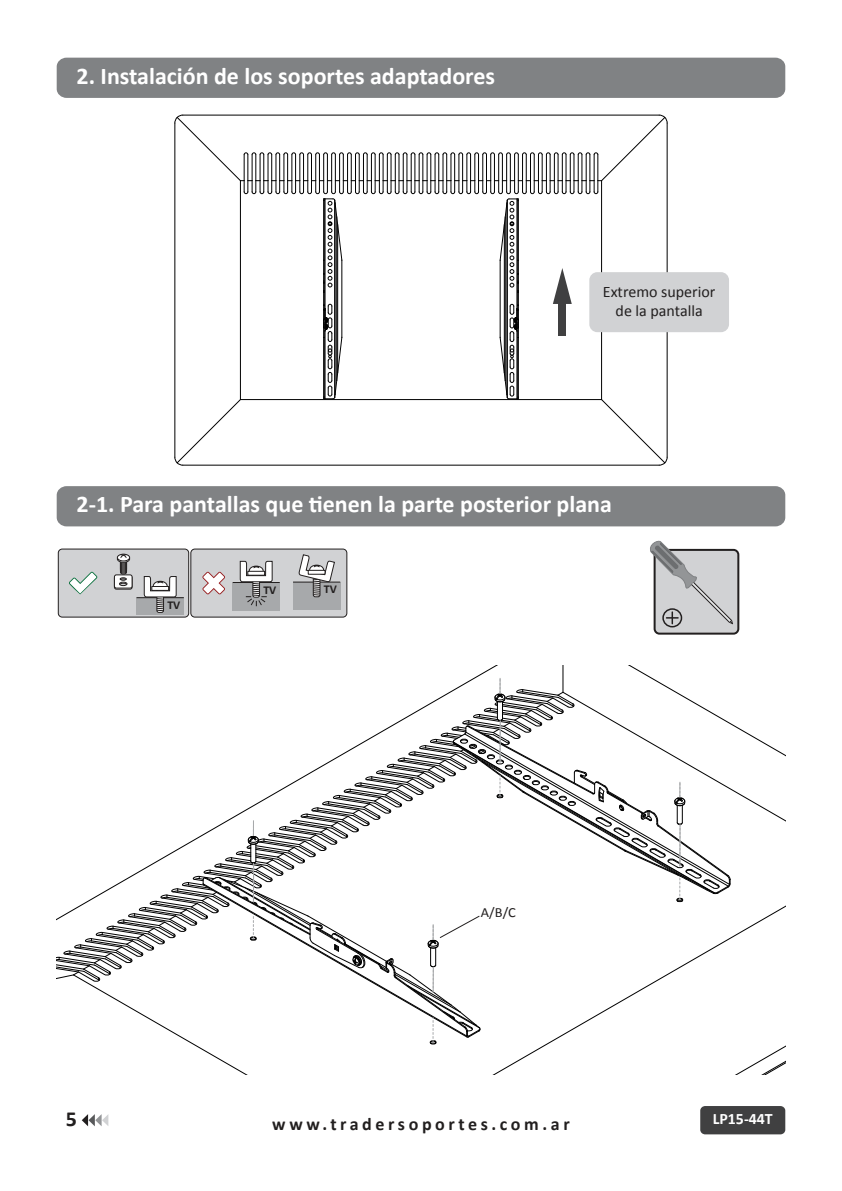
<style>
.page{position:relative;width:842px;height:1191px;background:#fff}
.page>*{position:absolute;margin:0;border:0;box-sizing:border-box;transform-origin:0 0}
.t1{font:700 24px "Calibri";color:#fff}
.t2{font:700 21.4px "Calibri";color:#221f1f}
.t3{font:700 18px "Calibri";letter-spacing:.2em;color:#221f1f}
.t4{font:16px/19.2px "Calibri";color:#221f1f;text-align:center}
.t5{font:700 15.8px "Calibri";color:#fff}
.t6{font:14px "Calibri";color:#221f1f}
.t7{font:700 12px "Calibri";color:#221f1f}
</style>
<div class="page">
<div style="left:57px;top:486px;width:728px;height:40px;background:#808284;border-radius:9px"></div>
<div style="left:57px;top:58px;width:728px;height:40px;background:#808284;border-radius:9px"></div>
<div style="left:58px;top:549px;width:131px;height:68px;background:#d1d2d4;border-radius:4px"></div>
<div style="left:58px;top:548px;width:131px;height:69px;border:1px solid #221f1f;border-radius:4px"></div>
<div style="left:191px;top:549px;width:156px;height:68px;background:#d1d2d4;border-radius:4px"></div>
<div style="left:190px;top:548px;width:157px;height:69px;border:1px solid #221f1f;border-radius:4px"></div>
<div style="left:233px;top:583px;width:47px;height:28px;background:#a7a9ab"></div>
<div style="left:137px;top:598px;width:47px;height:17px;background:#a7a9ab"></div>
<svg style="left:69px;top:571px;width:29px;height:23px"></svg>
<svg style="left:202px;top:571px;width:23px;height:24px"></svg>
<svg style="left:114px;top:554px;width:19px;height:35px"></svg>
<hr style="left:137px;top:597px;width:47px;height:1px;background:#221f1f">
<div style="left:157px;top:589px;width:7px;height:23px;border:1px solid #221f1f;border-radius:2px"></div>
<svg style="left:143px;top:576px;width:34px;height:35px"></svg>
<hr style="left:233px;top:582px;width:47px;height:1px;background:#221f1f">
<svg style="left:239px;top:560px;width:34px;height:46px"></svg>
<div style="left:293px;top:582px;width:47px;height:28px;background:#a7a9ab"></div>
<hr style="left:293px;top:581px;width:47px;height:1px;background:#221f1f">
<div style="left:313px;top:573px;width:7px;height:24px;border:1px solid #221f1f;border-radius:2px"></div>
<svg style="left:298px;top:554px;width:37px;height:41px"></svg>
<div style="left:655px;top:550px;width:83px;height:83px;background:#d1d2d4;border-radius:5px"></div>
<div style="left:654px;top:549px;width:85px;height:85px;border:2px solid #221f1f;border-radius:5px"></div>
<div style="left:662px;top:608px;width:20px;height:19px;border:2px solid #221f1f;border-radius:50%"></div>
<svg style="left:650px;top:540px;width:83px;height:85px"></svg>
<svg style="left:82px;top:1114px;width:26px;height:12px"></svg>
<svg style="left:57px;top:665px;width:728px;height:409px"></svg>
<hr style="left:183px;top:465px;width:476px;height:1px;background:#010101">
<svg style="left:174px;top:115px;width:494px;height:350px"></svg>
<div style="left:589px;top:272px;width:140px;height:60px;background:#d1d2d4;border-radius:8px"></div>
<div style="left:700px;top:1106px;width:85px;height:28px;background:#404041;border-radius:5px"></div>
<p class="t1" style="left:77px;top:64px;width:420px">2. Instalación de los soportes adaptadores</p>
<p class="t4" style="left:603px;top:282px;width:114px">Extremo superior de la pantalla</p>
<p class="t1" style="left:77px;top:489px;width:537px">2-1. Para pantallas que tienen la parte posterior plana</p>
<p class="t7" style="left:167px;top:599px;width:15px">TV</p>
<p class="t7" style="left:263px;top:584px;width:15px">TV</p>
<p class="t7" style="left:324px;top:583px;width:15px">TV</p>
<p class="t2" style="left:66px;top:1108px;width:13px">5</p>
<p class="t6" style="left:481px;top:903px;width:36px">A/B/C</p>
<p class="t3" style="left:272px;top:1115px;width:299px">www.tradersoportes.com.ar</p>
<p class="t5" style="left:713px;top:1111px;width:62px">LP15-44T</p>
</div>
